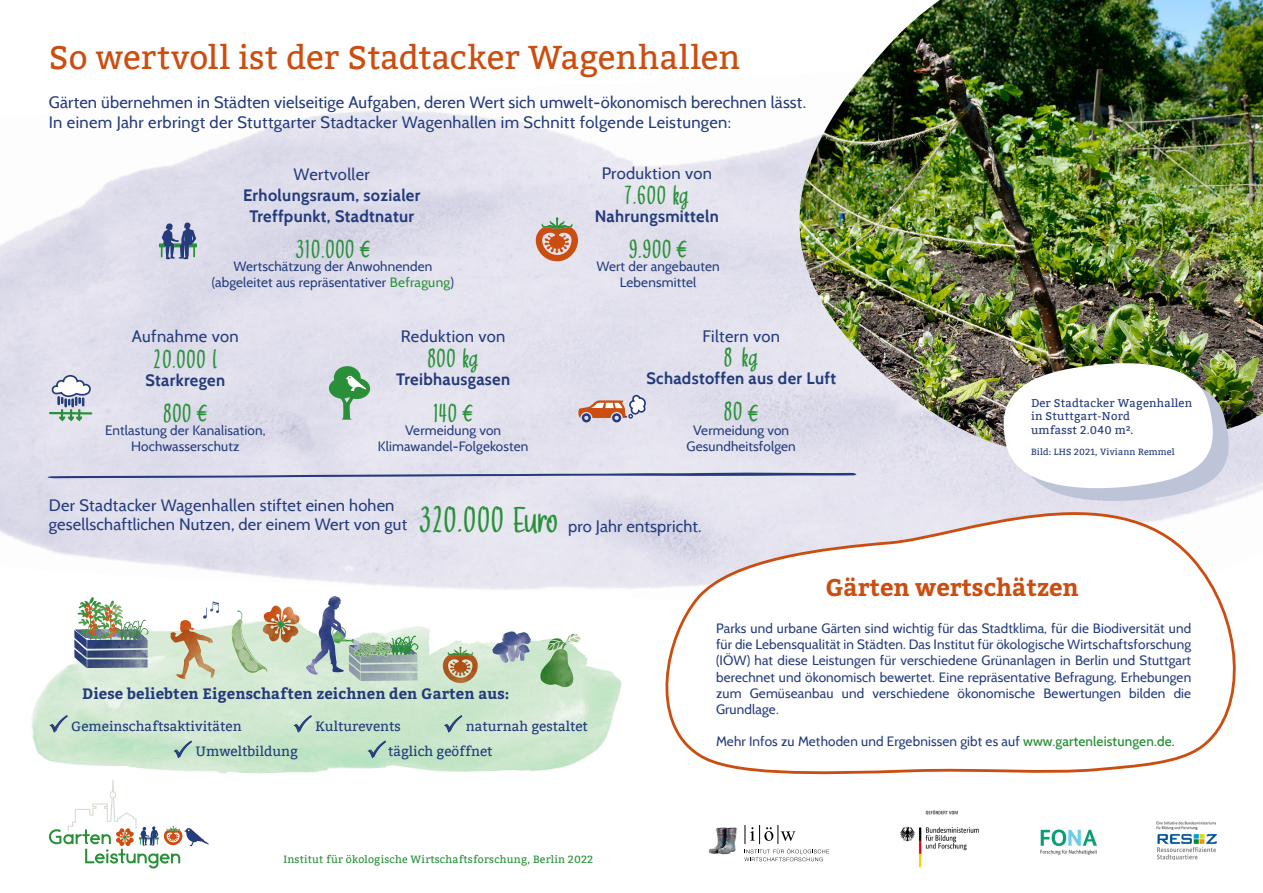
<style>
.page{position:relative;width:1263px;height:893px;background:#fff}
.page>*{position:absolute;margin:0;border:0;box-sizing:border-box;transform-origin:0 0}
.t1{font:33px "Bitter";letter-spacing:.005em;color:#cc4d10}
.t2{font:700 24px "Bitter";color:#cc4d10}
.t3{font:22.5px "Escapar";color:#299039}
.t4{font:16.5px/19.8px "Cabin";letter-spacing:.01em;color:#243b7c}
.t5{font:700 16.5px/21px "Cabin";letter-spacing:.02em;color:#243b7c;text-align:center}
.t6{font:700 15px "Bitter";letter-spacing:.01em;color:#243b7c}
.t7{font:13.5px/16.2px "Cabin";letter-spacing:.01em;color:#243b7c;text-align:center}
.t8{font:13.5px "Bitter";color:#243b7c}
.t9{font:11.25px/13.5px "Bitter";letter-spacing:.02em;color:#243b7c}
.t10{font:10.5px "Bitter";letter-spacing:.02em;color:#299039}
.t11{font:9px "Bitter";letter-spacing:.02em;color:#243b7c}
.s1{font-family:"mama";font-size:18.75px}
.s2{color:#299039}
.s3{font-family:"Escapar";font-size:31.5px;color:#299039}
.s4{font-weight:500;color:#299039}
</style>
<div class="page">
<img style="left:0;top:110px;width:1263px;height:480px">
<img style="left:741px;top:0;width:522px;height:449px">
<svg style="left:648px;top:467px;width:605px;height:308px"></svg>
<svg style="left:995px;top:358px;width:240px;height:148px"></svg>
<div style="left:329px;top:378px;width:27px;height:21px;background:#299039;border-radius:50%"></div>
<div style="left:334px;top:366px;width:27px;height:23px;background:#299039;border-radius:50%"></div>
<div style="left:343px;top:378px;width:27px;height:21px;background:#299039;border-radius:50%"></div>
<svg style="left:338px;top:375px;width:28px;height:45px"></svg>
<hr style="left:50px;top:412px;width:41px;height:2px;background:#299039">
<svg style="left:51px;top:374px;width:41px;height:48px"></svg>
<div style="left:582px;top:413px;width:9px;height:9px;border:2px solid #243b7c;border-radius:50%"></div>
<div style="left:612px;top:413px;width:9px;height:9px;border:2px solid #243b7c;border-radius:50%"></div>
<div style="left:583px;top:414px;width:7px;height:8px;border:2px solid #243b7c;border-radius:50%"></div>
<div style="left:613px;top:414px;width:7px;height:8px;border:2px solid #243b7c;border-radius:50%"></div>
<svg style="left:577px;top:394px;width:70px;height:25px"></svg>
<svg style="left:536px;top:217px;width:42px;height:44px"></svg>
<svg style="left:159px;top:222px;width:38px;height:37px"></svg>
<svg style="left:47px;top:469px;width:809px;height:13px"></svg>
<img style="left:31px;top:605px;width:591px;height:169px">
<img style="left:231px;top:610px;width:37px;height:66px">
<img style="left:232px;top:626px;width:26px;height:47px">
<img style="left:261px;top:606px;width:40px;height:38px">
<svg style="left:276px;top:620px;width:9px;height:9px"></svg>
<img style="left:539px;top:634px;width:41px;height:55px">
<img style="left:443px;top:655px;width:35px;height:28px">
<img style="left:447px;top:647px;width:27px;height:10px">
<img style="left:170px;top:620px;width:45px;height:59px">
<img style="left:80px;top:600px;width:21px;height:3px">
<svg style="left:74px;top:603px;width:74px;height:65px"></svg>
<img style="left:85px;top:604px;width:32px;height:34px">
<img style="left:510px;top:646px;width:6px;height:17px">
<img style="left:514px;top:646px;width:4px;height:13px">
<svg style="left:498px;top:641px;width:12px;height:23px"></svg>
<img style="left:522px;top:632px;width:10px;height:13px">
<svg style="left:518px;top:645px;width:12px;height:16px"></svg>
<img style="left:501px;top:631px;width:21px;height:15px">
<img style="left:492px;top:643px;width:17px;height:12px">
<svg style="left:305px;top:596px;width:113px;height:85px"></svg>
<svg style="left:203px;top:601px;width:16px;height:18px"></svg>
<svg style="left:49px;top:779px;width:160px;height:89px"></svg>
<img style="left:900px;top:810px;width:79px;height:58px">
<img style="left:1040px;top:829px;width:57px;height:18px">
<svg style="left:1040px;top:849px;width:57px;height:6px"></svg>
<img style="left:1156px;top:822px;width:61px;height:38px">
<svg style="left:744px;top:825px;width:85px;height:36px"></svg>
<img style="left:708px;top:827px;width:29px;height:28px">
<svg style="left:49px;top:715px;width:45px;height:21px"></svg>
<svg style="left:293px;top:715px;width:45px;height:21px"></svg>
<svg style="left:443px;top:715px;width:45px;height:21px"></svg>
<svg style="left:173px;top:740px;width:45px;height:22px"></svg>
<svg style="left:367px;top:740px;width:19px;height:19px"></svg>
<h1 class="t1" style="left:49px;top:38px;width:693px">So wertvoll ist der Stadtacker Wagenhallen</h1>
<p class="t4" style="left:49px;top:93px;width:759px">Gärten übernehmen in Städten vielseitige Aufgaben, deren Wert sich umwelt-ökonomisch berechnen lässt.<br>In einem Jahr erbringt der Stuttgarter Stadtacker Wagenhallen im Schnitt folgende Leistungen:</p>
<p class="t4" style="left:294px;top:164px;width:78px">Wertvoller</p>
<p class="t5" style="left:243px;top:185px;width:179px">Erholungsraum, sozialer<br>Treffpunkt, Stadtnatur</p>
<h3 class="t3" style="left:295px;top:237px;width:77px">310.000 <span class="s1">€</span></h3>
<p class="t7" style="left:212px;top:258px;width:244px">Wertschätzung der Anwohnenden (abgeleitet aus repräsentativer <span class="s2">Befragung</span>)</p>
<p class="t4" style="left:132px;top:326px;width:108px">Aufnahme von</p>
<h3 class="t3" style="left:153px;top:347px;width:67px">20.000 l</h3>
<p class="t5" style="left:145px;top:369px;width:81px">Starkregen</p>
<h3 class="t3" style="left:163px;top:401px;width:47px">800 <span class="s1">€</span></h3>
<p class="t7" style="left:105px;top:422px;width:162px">Entlastung der Kanalisation,<br>Hochwasserschutz</p>
<p class="t4" style="left:401px;top:326px;width:106px">Reduktion von</p>
<h3 class="t3" style="left:427px;top:347px;width:54px">800 kg</h3>
<p class="t5" style="left:396px;top:369px;width:115px">Treibhausgasen</p>
<h3 class="t3" style="left:433px;top:401px;width:42px">140 <span class="s1">€</span></h3>
<p class="t7" style="left:378px;top:422px;width:152px">Vermeidung von<br>Klimawandel-Folgekosten</p>
<p class="t4" style="left:602px;top:163px;width:112px">Produktion von</p>
<h3 class="t3" style="left:624px;top:184px;width:67px">7.600 kg</h3>
<p class="t5" style="left:595px;top:206px;width:126px">Nahrungsmitteln</p>
<h3 class="t3" style="left:628px;top:237px;width:61px">9.900 <span class="s1">€</span></h3>
<p class="t7" style="left:596px;top:258px;width:125px">Wert der angebauten<br>Lebensmittel</p>
<p class="t4" style="left:702px;top:326px;width:79px">Filtern von</p>
<h3 class="t3" style="left:723px;top:346px;width:37px">8 kg</h3>
<p class="t5" style="left:646px;top:368px;width:191px">Schadstoffen aus der Luft</p>
<h3 class="t3" style="left:724px;top:400px;width:37px">80<span class="s1">€</span></h3>
<p class="t7" style="left:687px;top:422px;width:111px">Vermeidung von<br>Gesundheitsfolgen</p>
<p class="t4" style="left:49px;top:495px;width:360px">Der Stadtacker Wagenhallen stiftet einen hohen gesellschaftlichen Nutzen, der einem Wert von gut</p>
<p class="t4" style="left:418px;top:516px;width:285px"><span class="s3">320.000 Euro</span> pro Jahr entspricht.</p>
<p class="t9" style="left:1031px;top:396px;width:163px">Der Stadtacker Wagenhallen in Stuttgart-Nord<br>umfasst 2.040 m².</p>
<p class="t11" style="left:1031px;top:447px;width:145px">Bild: LHS 2021, Viviann Remmel</p>
<p class="t6" style="left:82px;top:684px;width:429px">Diese beliebten Eigenschaften zeichnen den Garten aus:</p>
<p class="t8" style="left:71px;top:718px;width:172px">Gemeinschaftsaktivitäten</p>
<p class="t8" style="left:315px;top:718px;width:87px">Kulturevents</p>
<p class="t8" style="left:466px;top:718px;width:123px">naturnah gestaltet</p>
<p class="t8" style="left:196px;top:744px;width:104px">Umweltbildung</p>
<p class="t8" style="left:388px;top:744px;width:106px">täglich geöffnet</p>
<p class="t10" style="left:283px;top:853px;width:311px">Institut für ökologische Wirtschaftsforschung, Berlin 2022</p>
<h2 class="t2" style="left:826px;top:573px;width:255px">Gärten wertschätzen</h2>
<p class="t7" style="left:716px;top:620px;width:477px;text-align:justify">Parks und urbane Gärten sind wichtig für das Stadtklima, für die Biodiversität und für die Lebensqualität in Städten. Das Institut für ökologische Wirtschaftsforschung (IÖW) hat diese Leistungen für verschiedene Grünanlagen in Berlin und Stuttgart berechnet und ökonomisch bewertet. Eine repräsentative Befragung, Erhebungen zum Gemüseanbau und verschiedene ökonomische Bewertungen bilden die Grundlage.</p>
<p class="t7" style="left:716px;top:733px;width:460px">Mehr Infos zu Methoden und Ergebnissen gibt es auf <span class="s4">www.gartenleistungen.de</span>.</p>
</div>
